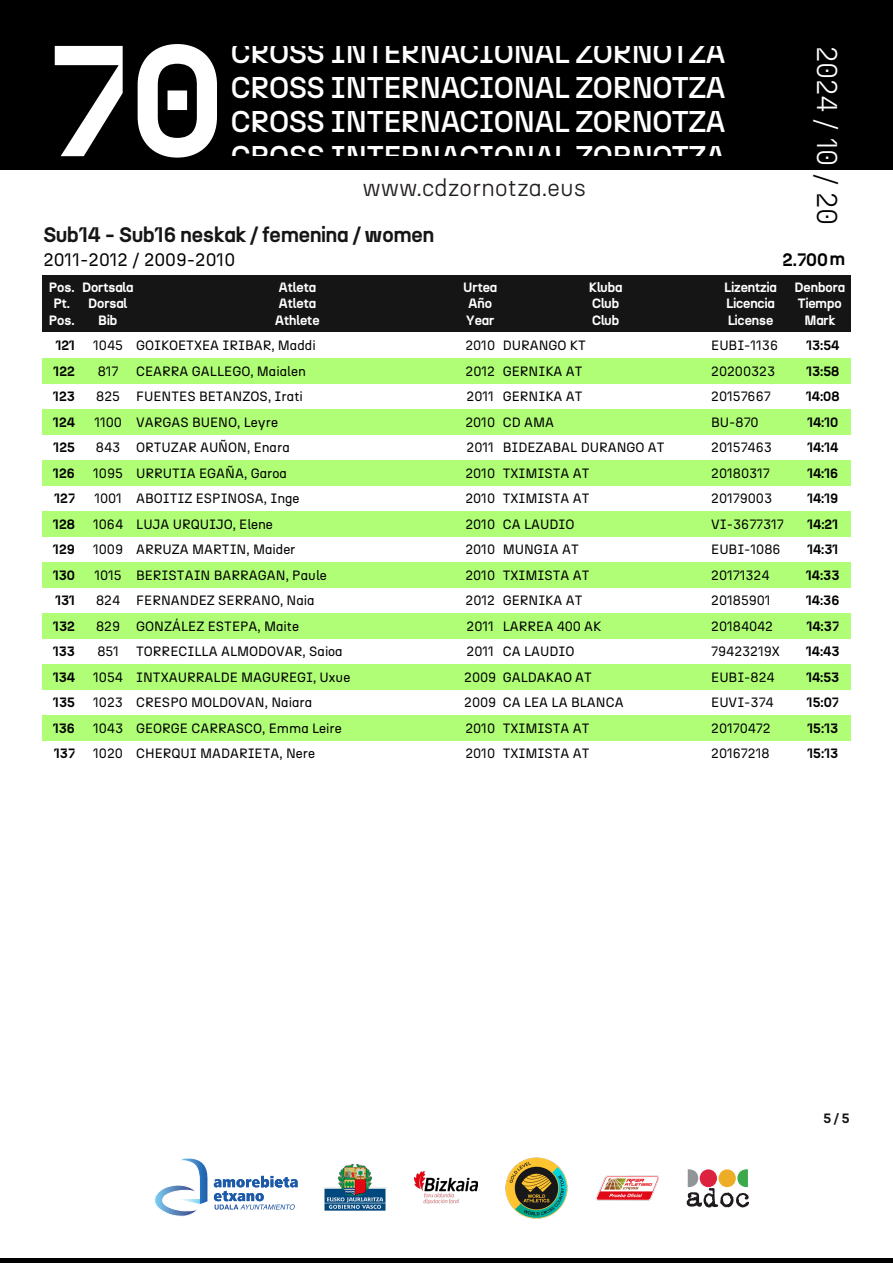
<style>
.page{position:relative;width:893px;height:1263px;background:#fff}
.page>*{position:absolute;margin:0;border:0;box-sizing:border-box;transform-origin:0 0}
.t1{font:700 157.5px "N27";color:#fff}
.t2{font:500 30px/34.5px "N27";letter-spacing:-.02em;color:#fff;text-align:justify}
.t3{font:300 28.5px "N27";letter-spacing:-.01em;color:#fff}
.t4{font:300 24px "N27";color:#231f20}
.t5{font:21px "N27 Bold 0";letter-spacing:.005em;color:#151515}
.t6{font:18px "N27 0";color:#000}
.t7{font:18px "N27 Bold 0";color:#000}
.t8{font:13.5px "N27 0";color:#000}
.t9{font:13.5px "N27 Bold 0";color:#000}
.t10{font:700 13.5px/16.2px "N27";letter-spacing:-.005em;color:#fff}
.t11{font:13.5px "N27 Bold 0";color:#151515}
.s1{color:#000001}
</style>
<div class="page">
<img style="left:324px;top:1164px;width:63px;height:47px">
<img style="left:505px;top:1157px;width:63px;height:62px">
<img style="left:596px;top:1175px;width:63px;height:26px">
<svg style="left:686px;top:1169px;width:63px;height:38px"></svg>
<svg style="left:155px;top:1158px;width:143px;height:58px"></svg>
<img style="left:414px;top:1172px;width:63px;height:32px">
<hr style="left:0;top:1259px;width:893px;height:4px;background:#000001">
<div style="left:0;top:0;width:893px;height:170px;background:#000001"></div>
<div style="left:42px;top:276px;width:809px;height:56px;background:#151515"></div>
<div style="left:42px;top:358px;width:809px;height:25px;background:#b0fe76"></div>
<div style="left:42px;top:409px;width:809px;height:25px;background:#b0fe76"></div>
<div style="left:42px;top:460px;width:809px;height:25px;background:#b0fe76"></div>
<div style="left:42px;top:511px;width:809px;height:25px;background:#b0fe76"></div>
<div style="left:42px;top:562px;width:809px;height:25px;background:#b0fe76"></div>
<div style="left:42px;top:613px;width:809px;height:25px;background:#b0fe76"></div>
<div style="left:42px;top:664px;width:809px;height:25px;background:#b0fe76"></div>
<div style="left:42px;top:715px;width:809px;height:25px;background:#b0fe76"></div>
<h1 class="t1" style="left:48px;top:2px;width:179px">70</h1>
<h2 class="t2" style="left:231px;top:35px;width:496px">CROSS INTERNACIONAL ZORNOTZA CROSS INTERNACIONAL ZORNOTZA CROSS INTERNACIONAL ZORNOTZA CROSS INTERNACIONAL ZORNOTZA</h2>
<h3 class="t4" style="left:362px;top:173px;width:225px">www.cdzornotza.eus</h3>
<p class="t5" style="left:43px;top:222px;width:392px">Sub14 - Sub16 neskak / femenina / women</p>
<p class="t6" style="left:43px;top:248px;width:193px">2011-2012 / 2009-2010</p>
<h3 class="t3" style="left:844px;top:46px;width:181px;rotate:90deg">2024 / 10 <span class="s1">/ 20</span></h3>
<p class="t7" style="left:782px;top:248px;width:64px">2.700m</p>
<p class="t10" style="left:724px;top:279px;width:54px">Lizentzia<br>Licencia<br>License</p>
<p class="t10" style="left:49px;top:279px;width:27px;text-align:center">Pos.<br>Pt.<br>Pos.</p>
<p class="t10" style="left:82px;top:279px;width:53px;text-align:center">Dortsala<br>Dorsal<br>Bib</p>
<p class="t10" style="left:275px;top:279px;width:46px">Atleta<br>Atleta<br>Athlete</p>
<p class="t10" style="left:463px;top:279px;width:35px">Urtea<br>Año<br>Year</p>
<p class="t10" style="left:589px;top:279px;width:35px">Kluba<br>Club<br>Club</p>
<p class="t10" style="left:795px;top:279px;width:52px;text-align:center">Denbora<br>Tiempo<br>Mark</p>
<p class="t9" style="left:56px;top:337px;width:21px">121</p>
<p class="t8" style="left:93px;top:337px;width:224px">1045 GOIKOETXEA IRIBAR, Maddi</p>
<p class="t8" style="left:465px;top:337px;width:122px">2010 DURANGO KT</p>
<p class="t8" style="left:711px;top:337px;width:68px">EUBI-1136</p>
<p class="t9" style="left:806px;top:337px;width:35px">13:54</p>
<p class="t9" style="left:54px;top:363px;width:23px">122</p>
<p class="t8" style="left:98px;top:363px;width:22px">817</p>
<p class="t8" style="left:136px;top:363px;width:171px">CEARRA GALLEGO, Maialen</p>
<p class="t8" style="left:466px;top:363px;width:118px">2012 GERNIKA AT</p>
<p class="t8" style="left:711px;top:363px;width:65px">20200323</p>
<p class="t9" style="left:806px;top:363px;width:35px">13:58</p>
<p class="t9" style="left:53px;top:388px;width:23px">123</p>
<p class="t8" style="left:96px;top:388px;width:208px">825 FUENTES BETANZOS, Irati</p>
<p class="t8" style="left:467px;top:388px;width:117px">2011 GERNIKA AT</p>
<p class="t8" style="left:711px;top:388px;width:61px">20157667</p>
<p class="t9" style="left:806px;top:388px;width:35px">14:08</p>
<p class="t9" style="left:53px;top:414px;width:23px">124</p>
<p class="t8" style="left:94px;top:414px;width:185px">1100 VARGAS BUENO, Leyre</p>
<p class="t8" style="left:465px;top:414px;width:90px">2010 CD AMA</p>
<p class="t8" style="left:711px;top:414px;width:49px">BU-870</p>
<p class="t9" style="left:807px;top:414px;width:32px">14:10</p>
<p class="t9" style="left:54px;top:439px;width:23px">125</p>
<p class="t8" style="left:96px;top:439px;width:195px">843 ORTUZAR AUÑON, Enara</p>
<p class="t8" style="left:467px;top:439px;width:199px">2011 BIDEZABAL DURANGO AT</p>
<p class="t8" style="left:711px;top:439px;width:62px">20157463</p>
<p class="t9" style="left:807px;top:439px;width:33px">14:14</p>
<p class="t9" style="left:53px;top:465px;width:23px">126</p>
<p class="t8" style="left:93px;top:465px;width:195px">1095 URRUTIA EGAÑA, Garoa</p>
<p class="t8" style="left:465px;top:465px;width:126px">2010 TXIMISTA AT</p>
<p class="t8" style="left:711px;top:465px;width:60px">20180317</p>
<p class="t9" style="left:807px;top:465px;width:32px">14:16</p>
<p class="t9" style="left:55px;top:490px;width:22px">127</p>
<p class="t8" style="left:94px;top:490px;width:207px">1001 ABOITIZ ESPINOSA, Inge</p>
<p class="t8" style="left:465px;top:490px;width:126px">2010 TXIMISTA AT</p>
<p class="t8" style="left:711px;top:490px;width:62px">20179003</p>
<p class="t9" style="left:807px;top:490px;width:32px">14:19</p>
<p class="t9" style="left:53px;top:516px;width:23px">128</p>
<p class="t8" style="left:93px;top:516px;width:181px">1064 LUJA URQUIJO, Elene</p>
<p class="t8" style="left:465px;top:516px;width:111px">2010 CA LAUDIO</p>
<p class="t8" style="left:711px;top:516px;width:74px">VI-3677317</p>
<p class="t9" style="left:807px;top:516px;width:32px">14:21</p>
<p class="t9" style="left:53px;top:541px;width:23px">129</p>
<p class="t8" style="left:93px;top:541px;width:204px">1009 ARRUZA MARTIN, Maider</p>
<p class="t8" style="left:465px;top:541px;width:115px">2010 MUNGIA AT</p>
<p class="t8" style="left:711px;top:541px;width:71px">EUBI-1086</p>
<p class="t9" style="left:807px;top:541px;width:32px">14:31</p>
<p class="t9" style="left:53px;top:567px;width:23px">130</p>
<p class="t8" style="left:94px;top:567px;width:234px">1015 BERISTAIN BARRAGAN, Paule</p>
<p class="t8" style="left:465px;top:567px;width:126px">2010 TXIMISTA AT</p>
<p class="t8" style="left:711px;top:567px;width:60px">20171324</p>
<p class="t9" style="left:806px;top:567px;width:35px">14:33</p>
<p class="t9" style="left:55px;top:592px;width:21px">131</p>
<p class="t8" style="left:96px;top:592px;width:220px">824 FERNANDEZ SERRANO, Naia</p>
<p class="t8" style="left:466px;top:592px;width:118px">2012 GERNIKA AT</p>
<p class="t8" style="left:711px;top:592px;width:61px">20185901</p>
<p class="t9" style="left:806px;top:592px;width:35px">14:36</p>
<p class="t9" style="left:53px;top:618px;width:23px">132</p>
<p class="t8" style="left:96px;top:618px;width:204px">829 GONZÁLEZ ESTEPA, Maite</p>
<p class="t8" style="left:467px;top:618px;width:136px">2011 LARREA 400 AK</p>
<p class="t8" style="left:711px;top:618px;width:63px">20184042</p>
<p class="t9" style="left:807px;top:618px;width:34px">14:37</p>
<p class="t9" style="left:53px;top:643px;width:23px">133</p>
<p class="t8" style="left:97px;top:643px;width:23px">851</p>
<p class="t8" style="left:136px;top:643px;width:208px">TORRECILLA ALMODOVAR, Saioa</p>
<p class="t8" style="left:467px;top:643px;width:109px">2011 CA LAUDIO</p>
<p class="t8" style="left:711px;top:643px;width:70px">79423219X</p>
<p class="t9" style="left:806px;top:643px;width:35px">14:43</p>
<p class="t9" style="left:53px;top:669px;width:24px">134</p>
<p class="t8" style="left:93px;top:669px;width:259px">1054 INTXAURRALDE MAGUREGI, Uxue</p>
<p class="t8" style="left:464px;top:669px;width:129px">2009 GALDAKAO AT</p>
<p class="t8" style="left:711px;top:669px;width:65px">EUBI-824</p>
<p class="t9" style="left:806px;top:669px;width:35px">14:53</p>
<p class="t9" style="left:53px;top:694px;width:23px">135</p>
<p class="t8" style="left:93px;top:694px;width:221px">1023 CRESPO MOLDOVAN, Naiara</p>
<p class="t8" style="left:464px;top:694px;width:161px">2009 CA LEA LA BLANCA</p>
<p class="t8" style="left:711px;top:694px;width:64px">EUVI-374</p>
<p class="t9" style="left:807px;top:694px;width:33px">15:07</p>
<p class="t9" style="left:53px;top:720px;width:23px">136</p>
<p class="t8" style="left:93px;top:720px;width:250px">1043 GEORGE CARRASCO, Emma Leire</p>
<p class="t8" style="left:465px;top:720px;width:126px">2010 TXIMISTA AT</p>
<p class="t8" style="left:711px;top:720px;width:61px">20170472</p>
<p class="t9" style="left:807px;top:720px;width:32px">15:13</p>
<p class="t9" style="left:54px;top:745px;width:22px">137</p>
<p class="t8" style="left:93px;top:745px;width:223px">1020 CHERQUI MADARIETA, Nere</p>
<p class="t8" style="left:465px;top:745px;width:126px">2010 TXIMISTA AT</p>
<p class="t8" style="left:711px;top:745px;width:60px">20167218</p>
<p class="t9" style="left:807px;top:745px;width:32px">15:13</p>
<p class="t11" style="left:823px;top:1110px;width:28px">5 / 5</p>
</div>
